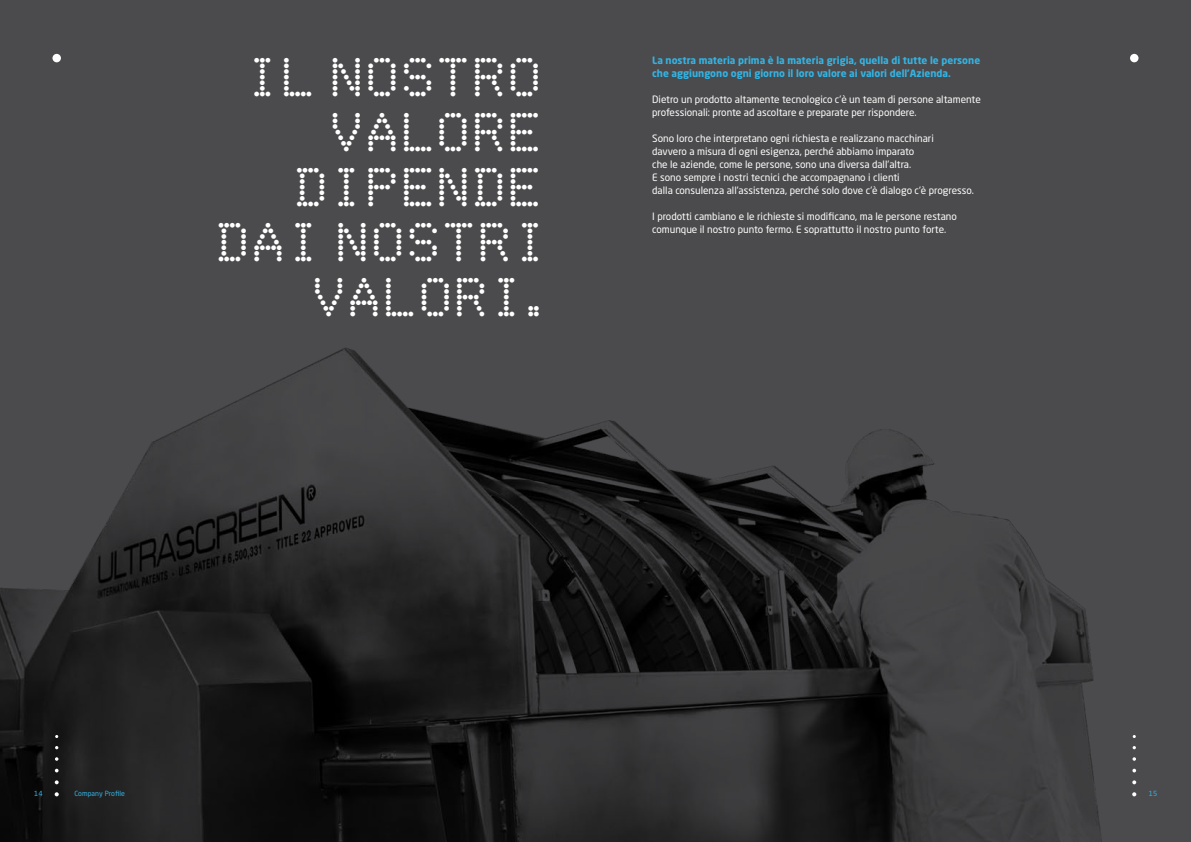
<style>
.page{position:relative;width:1191px;height:842px;background:#4b4b4d}
.page>*{position:absolute;margin:0;border:0;box-sizing:border-box;transform-origin:0 0}
.t1{font:45px "Dot Matrix";letter-spacing:.04em;color:#fff}
.t2{font:10px/13px "Neo Sans Std";color:#fff}
.t3{font:700 10px/13px "Neo Sans Std";color:#34b4e4}
.t4{font:7px "Neo Sans Std";letter-spacing:.01em;color:#34b4e4}
</style>
<div class="page">
<img style="left:0;top:348px;width:1137px;height:494px">
<div style="left:52px;top:54px;width:9px;height:8px;background:#fff;border-radius:50%"></div>
<div style="left:1130px;top:54px;width:8px;height:8px;background:#fff;border-radius:50%"></div>
<svg style="left:1132px;top:792px;width:4px;height:4px"></svg>
<svg style="left:1132px;top:780px;width:4px;height:4px"></svg>
<svg style="left:1132px;top:769px;width:4px;height:3px"></svg>
<svg style="left:1132px;top:757px;width:4px;height:4px"></svg>
<svg style="left:1132px;top:746px;width:4px;height:3px"></svg>
<svg style="left:55px;top:792px;width:4px;height:4px"></svg>
<svg style="left:55px;top:780px;width:4px;height:4px"></svg>
<svg style="left:55px;top:769px;width:4px;height:3px"></svg>
<svg style="left:55px;top:757px;width:3px;height:4px"></svg>
<h1 class="t1" style="left:249px;top:58px;width:297px">IL NOSTRO</h1>
<h1 class="t1" style="left:333px;top:113px;width:213px">VALORE</h1>
<h1 class="t1" style="left:297px;top:168px;width:249px">DIPENDE</h1>
<h1 class="t1" style="left:219px;top:223px;width:333px">DAI NOSTRI</h1>
<h1 class="t1" style="left:315px;top:278px;width:249px">VALORI.</h1>
<p class="t3" style="left:652px;top:54px;width:329px">La nostra materia prima è la materia grigia, quella di tutte le persone che aggiungono ogni giorno il loro valore ai valori dell’Azienda.</p>
<p class="t2" style="left:652px;top:93px;width:330px">Dietro un prodotto altamente tecnologico c’è un team di persone altamente professionali: pronte ad ascoltare e preparate per rispondere.</p>
<p class="t2" style="left:652px;top:132px;width:323px">Sono loro che interpretano ogni richiesta e realizzano macchinari<br>davvero a misura di ogni esigenza, perché abbiamo imparato<br>che le aziende, come le persone, sono una diversa dall’altra.<br>E sono sempre i nostri tecnici che accompagnano i clienti<br>dalla consulenza all’assistenza, perché solo dove c’è dialogo c’è progresso.</p>
<p class="t2" style="left:652px;top:210px;width:306px">I prodotti cambiano e le richieste si modificano, ma le persone restano comunque il nostro punto fermo. E soprattutto il nostro punto forte.</p>
<p class="t4" style="left:34px;top:789px;width:10px">14</p>
<p class="t4" style="left:74px;top:789px;width:52px">Company Profile</p>
<p class="t4" style="left:1148px;top:789px;width:10px">15</p>
</div>
